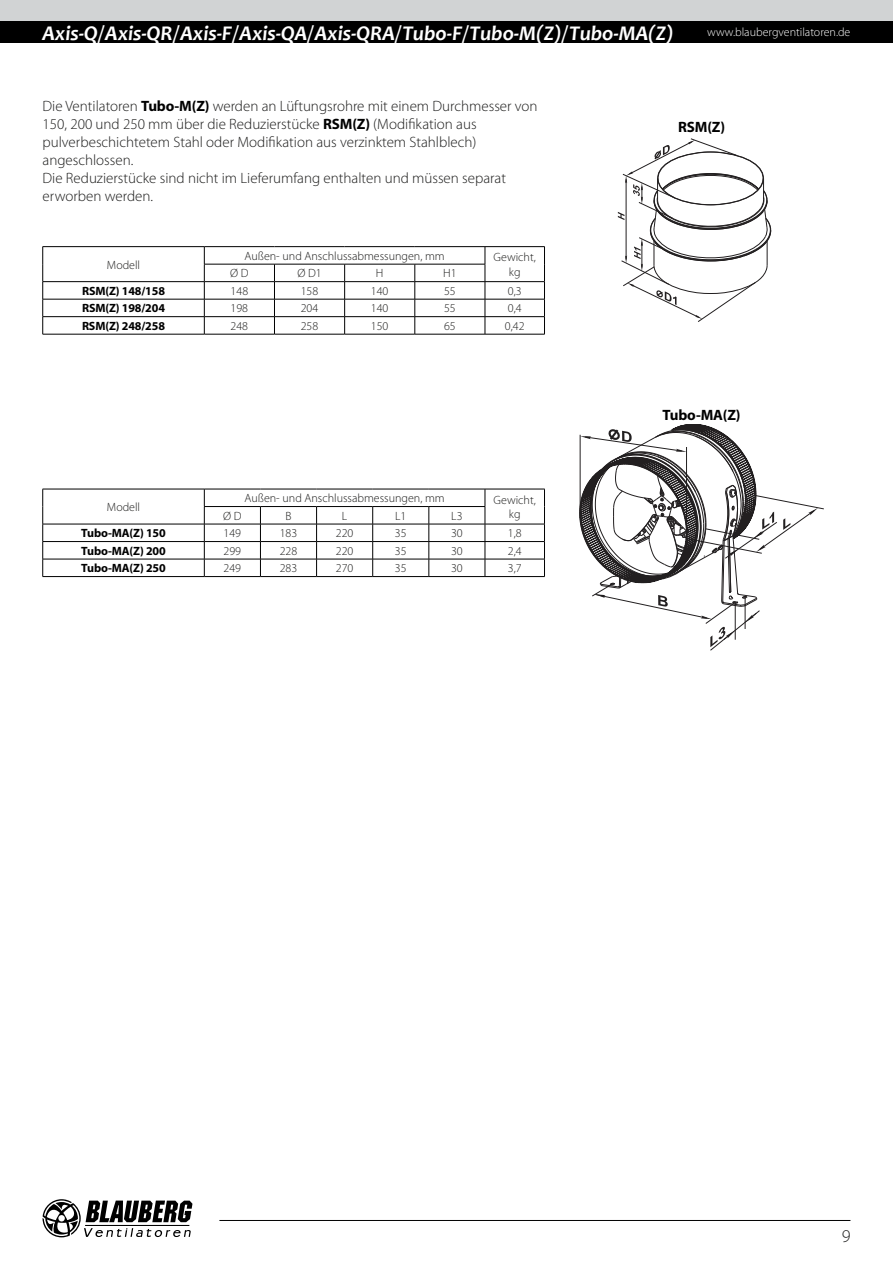
<style>
.page{position:relative;width:893px;height:1263px;background:#fff}
.page>*{position:absolute;margin:0;border:0;box-sizing:border-box;transform-origin:0 0}
.t1{font:italic 700 21px "Candara";color:#fff}
.t2{font:300 18px "Myriad Pro";color:#1c1c1b}
.t3{font:300 15px/18px "Myriad Pro";color:#1c1c1b}
.t4{font:700 15px "Myriad Pro";letter-spacing:-.01em;color:#000}
.t5{font:300 12px "Myriad Pro";color:#1c1c1b}
.t6{font:700 12px "Myriad Pro";letter-spacing:-.01em;color:#000}
.t7{font:300 12px "Myriad Pro";color:#fff}
.s1{font-weight:700;color:#000}
</style>
<div class="page">
<div style="left:0;top:0;width:893px;height:21px;background:#d1d3d4"></div>
<div style="left:0;top:21px;width:893px;height:22px;background:#000"></div>
<svg style="left:43px;top:1199px;width:149px;height:38px"></svg>
<hr style="left:219px;top:1220px;width:631px;height:1px;background:#000">
<hr style="left:43px;top:334px;width:161px;height:1px;background:#000">
<hr style="left:204px;top:334px;width:70px;height:1px;background:#000">
<hr style="left:274px;top:334px;width:71px;height:1px;background:#000">
<hr style="left:345px;top:334px;width:70px;height:1px;background:#000">
<hr style="left:415px;top:334px;width:70px;height:1px;background:#000">
<hr style="left:485px;top:334px;width:60px;height:1px;background:#000">
<hr style="left:43px;top:246px;width:161px;height:1px;background:#000">
<hr style="left:204px;top:246px;width:70px;height:1px;background:#000">
<hr style="left:274px;top:246px;width:71px;height:1px;background:#000">
<hr style="left:345px;top:246px;width:70px;height:1px;background:#000">
<hr style="left:415px;top:246px;width:70px;height:1px;background:#000">
<hr style="left:485px;top:246px;width:60px;height:1px;background:#000">
<hr style="left:204px;top:264px;width:70px;height:1px;background:#000">
<hr style="left:274px;top:264px;width:71px;height:1px;background:#000">
<hr style="left:345px;top:264px;width:70px;height:1px;background:#000">
<hr style="left:415px;top:264px;width:70px;height:1px;background:#000">
<hr style="left:43px;top:281px;width:161px;height:1px;background:#000">
<hr style="left:204px;top:281px;width:70px;height:1px;background:#000">
<hr style="left:274px;top:281px;width:71px;height:1px;background:#000">
<hr style="left:345px;top:281px;width:70px;height:1px;background:#000">
<hr style="left:415px;top:281px;width:70px;height:1px;background:#000">
<hr style="left:485px;top:281px;width:60px;height:1px;background:#000">
<hr style="left:43px;top:299px;width:161px;height:1px;background:#000">
<hr style="left:204px;top:299px;width:70px;height:1px;background:#000">
<hr style="left:274px;top:299px;width:71px;height:1px;background:#000">
<hr style="left:345px;top:299px;width:70px;height:1px;background:#000">
<hr style="left:415px;top:299px;width:70px;height:1px;background:#000">
<hr style="left:485px;top:299px;width:60px;height:1px;background:#000">
<hr style="left:43px;top:316px;width:161px;height:1px;background:#000">
<svg style="left:42px;top:247px;width:1px;height:87px"></svg>
<hr style="left:204px;top:316px;width:70px;height:1px;background:#000">
<svg style="left:204px;top:247px;width:1px;height:87px"></svg>
<hr style="left:274px;top:316px;width:71px;height:1px;background:#000">
<svg style="left:274px;top:264px;width:1px;height:70px"></svg>
<hr style="left:345px;top:316px;width:70px;height:1px;background:#000">
<svg style="left:344px;top:264px;width:1px;height:70px"></svg>
<hr style="left:415px;top:316px;width:70px;height:1px;background:#000">
<svg style="left:415px;top:264px;width:1px;height:70px"></svg>
<hr style="left:485px;top:316px;width:60px;height:1px;background:#000">
<svg style="left:485px;top:247px;width:1px;height:87px"></svg>
<svg style="left:544px;top:247px;width:1px;height:87px"></svg>
<svg style="left:618px;top:138px;width:154px;height:184px"></svg>
<hr style="left:43px;top:489px;width:161px;height:1px;background:#000">
<hr style="left:204px;top:489px;width:56px;height:1px;background:#000">
<hr style="left:260px;top:489px;width:57px;height:1px;background:#000">
<hr style="left:317px;top:489px;width:56px;height:1px;background:#000">
<hr style="left:373px;top:489px;width:56px;height:1px;background:#000">
<hr style="left:429px;top:489px;width:56px;height:1px;background:#000">
<hr style="left:485px;top:489px;width:60px;height:1px;background:#000">
<hr style="left:204px;top:506px;width:56px;height:1px;background:#000">
<hr style="left:260px;top:506px;width:57px;height:1px;background:#000">
<hr style="left:317px;top:506px;width:56px;height:1px;background:#000">
<hr style="left:373px;top:506px;width:56px;height:1px;background:#000">
<hr style="left:429px;top:506px;width:56px;height:1px;background:#000">
<hr style="left:43px;top:524px;width:161px;height:1px;background:#000">
<hr style="left:204px;top:524px;width:56px;height:1px;background:#000">
<hr style="left:260px;top:524px;width:57px;height:1px;background:#000">
<hr style="left:317px;top:524px;width:56px;height:1px;background:#000">
<hr style="left:373px;top:524px;width:56px;height:1px;background:#000">
<hr style="left:429px;top:524px;width:56px;height:1px;background:#000">
<hr style="left:485px;top:524px;width:60px;height:1px;background:#000">
<hr style="left:43px;top:541px;width:161px;height:1px;background:#000">
<hr style="left:204px;top:541px;width:56px;height:1px;background:#000">
<hr style="left:260px;top:541px;width:57px;height:1px;background:#000">
<hr style="left:317px;top:541px;width:56px;height:1px;background:#000">
<hr style="left:373px;top:541px;width:56px;height:1px;background:#000">
<hr style="left:429px;top:541px;width:56px;height:1px;background:#000">
<hr style="left:485px;top:541px;width:60px;height:1px;background:#000">
<hr style="left:43px;top:559px;width:161px;height:1px;background:#000">
<svg style="left:42px;top:489px;width:1px;height:87px"></svg>
<hr style="left:204px;top:559px;width:56px;height:1px;background:#000">
<svg style="left:204px;top:489px;width:1px;height:87px"></svg>
<hr style="left:260px;top:559px;width:57px;height:1px;background:#000">
<svg style="left:260px;top:507px;width:1px;height:69px"></svg>
<hr style="left:317px;top:559px;width:56px;height:1px;background:#000">
<svg style="left:316px;top:507px;width:1px;height:69px"></svg>
<hr style="left:373px;top:559px;width:56px;height:1px;background:#000">
<svg style="left:372px;top:507px;width:1px;height:69px"></svg>
<hr style="left:429px;top:559px;width:56px;height:1px;background:#000">
<svg style="left:429px;top:507px;width:1px;height:69px"></svg>
<hr style="left:485px;top:559px;width:60px;height:1px;background:#000">
<svg style="left:485px;top:489px;width:1px;height:87px"></svg>
<svg style="left:544px;top:489px;width:1px;height:87px"></svg>
<hr style="left:43px;top:576px;width:161px;height:1px;background:#000">
<hr style="left:204px;top:576px;width:56px;height:1px;background:#000">
<hr style="left:260px;top:576px;width:57px;height:1px;background:#000">
<hr style="left:317px;top:576px;width:56px;height:1px;background:#000">
<hr style="left:373px;top:576px;width:56px;height:1px;background:#000">
<hr style="left:429px;top:576px;width:56px;height:1px;background:#000">
<hr style="left:485px;top:576px;width:60px;height:1px;background:#000">
<svg style="left:579px;top:424px;width:245px;height:226px"></svg>
<h1 class="t1" style="left:43px;top:20px;width:633px">Axis-Q / Axis-QR / Axis-F / Axis-QA / Axis-QRA / Tubo-F / Tubo-M(Z) / Tubo-MA(Z)</h1>
<p class="t7" style="left:707px;top:26px;width:145px">www.blaubergventilatoren.de</p>
<p class="t3" style="left:43px;top:97px;width:497px">Die Ventilatoren <span class="s1">Tubo-M(Z)</span> werden an Lüftungsrohre mit einem Durchmesser von 150, 200 und 250 mm über die Reduzierstücke <span class="s1">RSM(Z)</span> (Modifikation aus pulverbeschichtetem Stahl oder Modifikation aus verzinktem Stahlblech) angeschlossen.<br>Die Reduzierstücke sind nicht im Lieferumfang enthalten und müssen separat erworben werden.</p>
<p class="t5" style="left:107px;top:258px;width:35px">Modell</p>
<p class="t5" style="left:245px;top:249px;width:202px">Außen- und Anschlussabmessungen, mm</p>
<p class="t5" style="left:494px;top:251px;width:44px">Gewicht,</p>
<p class="t5" style="left:230px;top:267px;width:20px">Ø D</p>
<p class="t5" style="left:297px;top:267px;width:26px">Ø D1</p>
<p class="t5" style="left:376px;top:267px;width:9px">H</p>
<p class="t5" style="left:443px;top:267px;width:15px">H1</p>
<p class="t5" style="left:509px;top:265px;width:13px">kg</p>
<p class="t6" style="left:82px;top:283px;width:85px">RSM(Z) 148/158</p>
<p class="t5" style="left:231px;top:284px;width:19px">148</p>
<p class="t5" style="left:301px;top:284px;width:19px">158</p>
<p class="t5" style="left:371px;top:284px;width:19px">140</p>
<p class="t5" style="left:444px;top:284px;width:13px">55</p>
<p class="t5" style="left:508px;top:284px;width:15px">0,3</p>
<p class="t6" style="left:82px;top:301px;width:85px">RSM(Z) 198/204</p>
<p class="t5" style="left:231px;top:302px;width:19px">198</p>
<p class="t5" style="left:301px;top:302px;width:19px">204</p>
<p class="t5" style="left:371px;top:302px;width:19px">140</p>
<p class="t5" style="left:444px;top:302px;width:13px">55</p>
<p class="t5" style="left:508px;top:302px;width:15px">0,4</p>
<p class="t6" style="left:82px;top:318px;width:85px">RSM(Z) 248/258</p>
<p class="t5" style="left:231px;top:319px;width:19px">248</p>
<p class="t5" style="left:301px;top:319px;width:19px">258</p>
<p class="t5" style="left:371px;top:319px;width:19px">150</p>
<p class="t5" style="left:444px;top:319px;width:13px">65</p>
<p class="t5" style="left:505px;top:319px;width:21px">0,42</p>
<p class="t5" style="left:107px;top:500px;width:35px">Modell</p>
<p class="t5" style="left:245px;top:492px;width:202px">Außen- und Anschlussabmessungen, mm</p>
<p class="t5" style="left:494px;top:493px;width:44px">Gewicht,</p>
<p class="t5" style="left:223px;top:509px;width:20px">Ø D</p>
<p class="t5" style="left:285px;top:509px;width:8px">B</p>
<p class="t5" style="left:342px;top:509px;width:7px">L</p>
<p class="t5" style="left:395px;top:509px;width:13px">L1</p>
<p class="t5" style="left:451px;top:509px;width:13px">L3</p>
<p class="t5" style="left:509px;top:508px;width:13px">kg</p>
<p class="t6" style="left:81px;top:525px;width:86px">Tubo-MA(Z) 150</p>
<p class="t5" style="left:224px;top:527px;width:19px">149</p>
<p class="t5" style="left:280px;top:527px;width:19px">183</p>
<p class="t5" style="left:336px;top:527px;width:19px">220</p>
<p class="t5" style="left:395px;top:527px;width:13px">35</p>
<p class="t5" style="left:451px;top:527px;width:13px">30</p>
<p class="t5" style="left:508px;top:527px;width:15px">1,8</p>
<p class="t6" style="left:81px;top:543px;width:86px">Tubo-MA(Z) 200</p>
<p class="t5" style="left:224px;top:544px;width:19px">299</p>
<p class="t5" style="left:280px;top:544px;width:19px">228</p>
<p class="t5" style="left:336px;top:544px;width:19px">220</p>
<p class="t5" style="left:395px;top:544px;width:13px">35</p>
<p class="t5" style="left:451px;top:544px;width:13px">30</p>
<p class="t5" style="left:508px;top:544px;width:15px">2,4</p>
<p class="t6" style="left:81px;top:560px;width:86px">Tubo-MA(Z) 250</p>
<p class="t5" style="left:224px;top:562px;width:19px">249</p>
<p class="t5" style="left:280px;top:562px;width:19px">283</p>
<p class="t5" style="left:336px;top:562px;width:19px">270</p>
<p class="t5" style="left:395px;top:562px;width:13px">35</p>
<p class="t5" style="left:451px;top:562px;width:13px">30</p>
<p class="t5" style="left:508px;top:562px;width:15px">3,7</p>
<p class="t4" style="left:678px;top:118px;width:49px">RSM(Z)</p>
<p class="t4" style="left:663px;top:406px;width:80px">Tubo-MA(Z)</p>
<p class="t2" style="left:842px;top:1226px;width:10px">9</p>
</div>
